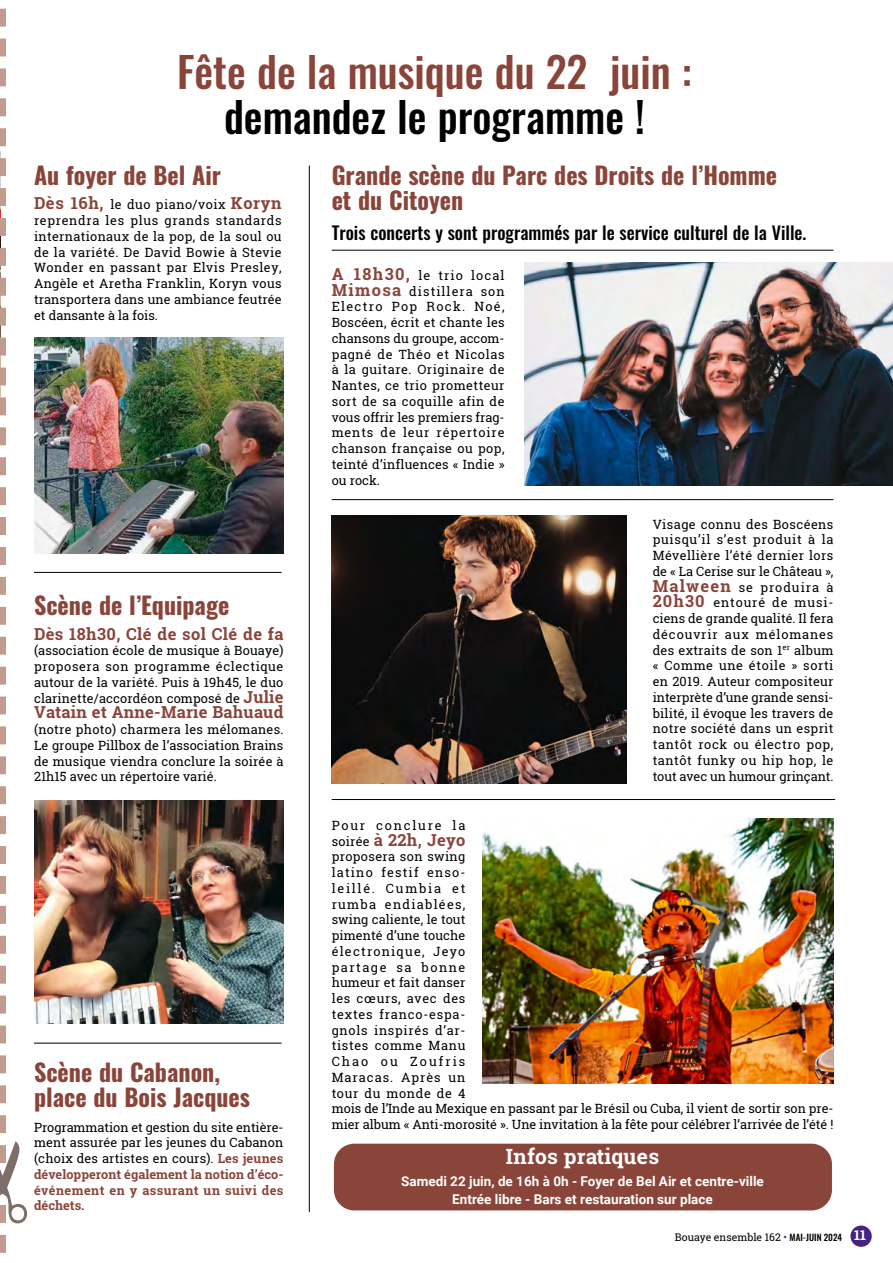
<style>
.page{position:relative;width:893px;height:1263px;background:#fff}
.page>*{position:absolute;margin:0;border:0;box-sizing:border-box;transform-origin:0 0}
.t1{font:500 42px "Oswald";color:#8a453a}
.t2{font:500 42px "Oswald";color:#000}
.t3{font:700 24px/25.5px "Oswald";color:#8a453a}
.t4{font:700 21px "Roboto Slab";letter-spacing:.01em;color:#fff}
.t5{font:500 18px "Oswald";color:#000}
.t6{font:700 16.5px "Roboto Slab";letter-spacing:.015em;color:#8a453a}
.t7{font:700 13.5px/18px "Roboto";color:#fff;text-align:center}
.t8{font:12.75px/15.8px "Roboto Slab";letter-spacing:.01em;color:#000;text-align:justify}
.t9{font:12.75px/15.8px "Roboto Slab";letter-spacing:.03em;color:#000}
.t10{font:12.75px "Roboto Slab";letter-spacing:.14em;color:#000}
.t11{font:10.5px "Roboto Slab";color:#000}
.s1{font-weight:700;font-size:16.5px;color:#8a453a}
.s2{font-weight:700;color:#8a453a}
.s3{font-weight:400;font-size:12.75px;color:#000}
.s4{color:#462282}
.s5{font-family:"Oswald";font-weight:500;font-size:9px}
.s6{font-weight:700;font-size:13.5px;color:#fff}
</style>
<div class="page">
<div style="left:333px;top:1143px;width:500px;height:68px;background:#8a453a;border-radius:21px"></div>
<div style="left:332px;top:1142px;width:501px;height:70px;border:2px solid #fff;border-radius:21px"></div>
<img style="left:34px;top:338px;width:249px;height:216px">
<img style="left:525px;top:263px;width:368px;height:222px">
<img style="left:332px;top:515px;width:295px;height:268px">
<img style="left:482px;top:818px;width:351px;height:265px">
<img style="left:34px;top:800px;width:249px;height:224px">
<hr style="left:332px;top:499px;width:501px;height:1px;background:#000">
<hr style="left:332px;top:799px;width:503px;height:1px;background:#000">
<hr style="left:332px;top:250px;width:501px;height:1px;background:#000">
<hr style="left:309px;top:166px;width:1px;height:1046px;background:#000">
<hr style="left:34px;top:572px;width:248px;height:1px;background:#000">
<hr style="left:34px;top:1043px;width:248px;height:1px;background:#000">
<svg style="left:0;top:8px;width:27px;height:1245px"></svg>
<div style="left:850px;top:1225px;width:22px;height:22px;background:#462282;border-radius:50%"></div>
<h1 class="t1" style="left:177px;top:50px;width:516px">Fête de la musique du 22 juin :</h1>
<h1 class="t2" style="left:224px;top:95px;width:423px">demandez le programme !</h1>
<h2 class="t3" style="left:34px;top:164px;width:188px">Au foyer de Bel Air</h2>
<p class="t8" style="left:34px;top:197px;width:249px"><span class="s1">Dès 16h,</span> le duo piano/voix <span class="s1">Koryn </span>reprendra les plus grands standards internationaux de la pop, de la soul ou de la variété. De David Bowie à Stevie Wonder en passant par Elvis Presley, Angèle et Aretha Franklin, Koryn vous transportera dans une ambiance feutrée et dansante à la fois.</p>
<h2 class="t3" style="left:332px;top:164px;width:447px">Grande scène du Parc des Droits de l’Homme et du Citoyen</h2>
<h3 class="t5" style="left:332px;top:223px;width:476px">Trois concerts y sont programmés par le service culturel de la Ville.</h3>
<p class="t8" style="left:332px;top:267px;width:174px"><span class="s1">A 18h30,</span> le trio local <span class="s1">Mimosa</span> distillera son Electro Pop Rock. Noé, Boscéen, écrit et chante les chansons du groupe, accom&shy;pagné de Théo et Nicolas à la guitare. Originaire de Nantes, ce trio prometteur sort de sa coquille afin de vous offrir les premiers frag&shy;ments de leur répertoire chanson française ou pop, teinté d’influences « Indie » ou rock.</p>
<h2 class="t3" style="left:34px;top:594px;width:197px">Scène de l’Equipage</h2>
<p class="t6" style="left:34px;top:622px;width:251px">Dès 18h30, Clé de sol Clé de fa</p>
<p class="t8" style="left:34px;top:643px;width:251px">(association école de musique à Bouaye) proposera son programme éclectique autour de la variété. Puis à 19h45, le duo clarinette/accordéon composé de <span class="s1">Julie</span></p>
<p class="t6" style="left:34px;top:701px;width:251px">Vatain et Anne-Marie Bahuaud</p>
<p class="t8" style="left:34px;top:721px;width:251px">(notre photo) charmera les mélomanes.<br>Le groupe Pillbox de l’association Brains de musique viendra conclure la soirée à 21h15 avec un répertoire varié.</p>
<h2 class="t3" style="left:34px;top:1061px;width:218px">Scène du Cabanon, place du Bois Jacques</h2>
<p class="t8" style="left:34px;top:1119px;width:251px">Programmation et gestion du site entière&shy;ment assurée par les jeunes du Cabanon (choix des artistes en cours). <span class="s2">Les jeunes développeront également la notion d’éco&shy;événement en y assurant un suivi des déchets.</span></p>
<p class="t8" style="left:653px;top:516px;width:182px">Visage connu des Boscéens puisqu’il s’est produit à la Mévellière l’été dernier lors de « La Cerise sur le Château », <span class="s1">Malween</span> se produira à <span class="s1">20h30</span> entouré de musi&shy;ciens de grande qualité. Il fera découvrir aux mélomanes des extraits de son 1<sup>er</sup> album « Comme une étoile » sorti en 2019. Auteur compositeur interprète d’une grande sensi&shy;bilité, il évoque les travers de notre société dans un esprit tantôt rock ou électro pop, tantôt funky ou hip hop, le tout avec un humour grinçant.</p>
<p class="t10" style="left:332px;top:816px;width:135px">Pour conclure la</p>
<p class="t6" style="left:332px;top:828px;width:135px"><span class="s3">soirée</span> à 22h, Jeyo</p>
<p class="t9" style="left:332px;top:849px;width:503px">proposera son swing<br>latino festif enso-<br>leillé. Cumbia et<br>rumba endiablées,<br>swing caliente, le tout<br>pimenté d’une touche<br>électronique, Jeyo<br>partage sa bonne<br>humeur et fait danser<br>les cœurs, avec des<br>textes franco-espa-<br>gnols inspirés d’ar-<br>tistes comme Manu<br>Chao ou Zoufris<br>Maracas. Après un<br>tour du monde de 4<br>mois de l’Inde au Mexique en passant par le Brésil ou Cuba, il vient de sortir son pre&shy;mier album « Anti-morosité ». Une invitation à la fête pour célébrer l’arrivée de l’été !</p>
<h3 class="t4" style="left:506px;top:1142px;width:155px">Infos pratiques</h3>
<p class="t7" style="left:401px;top:1172px;width:364px">Samedi 22 juin, de 16h à 0h - Foyer de Bel Air et centre-ville<br>Entrée libre - Bars et restauration sur place</p>
<p class="t11" style="left:675px;top:1230px;width:193px">Bouaye ensemble 162 <span class="s4">•</span> <span class="s5">MAI-JUIN 2024</span> <span class="s6">11</span></p>
</div>
